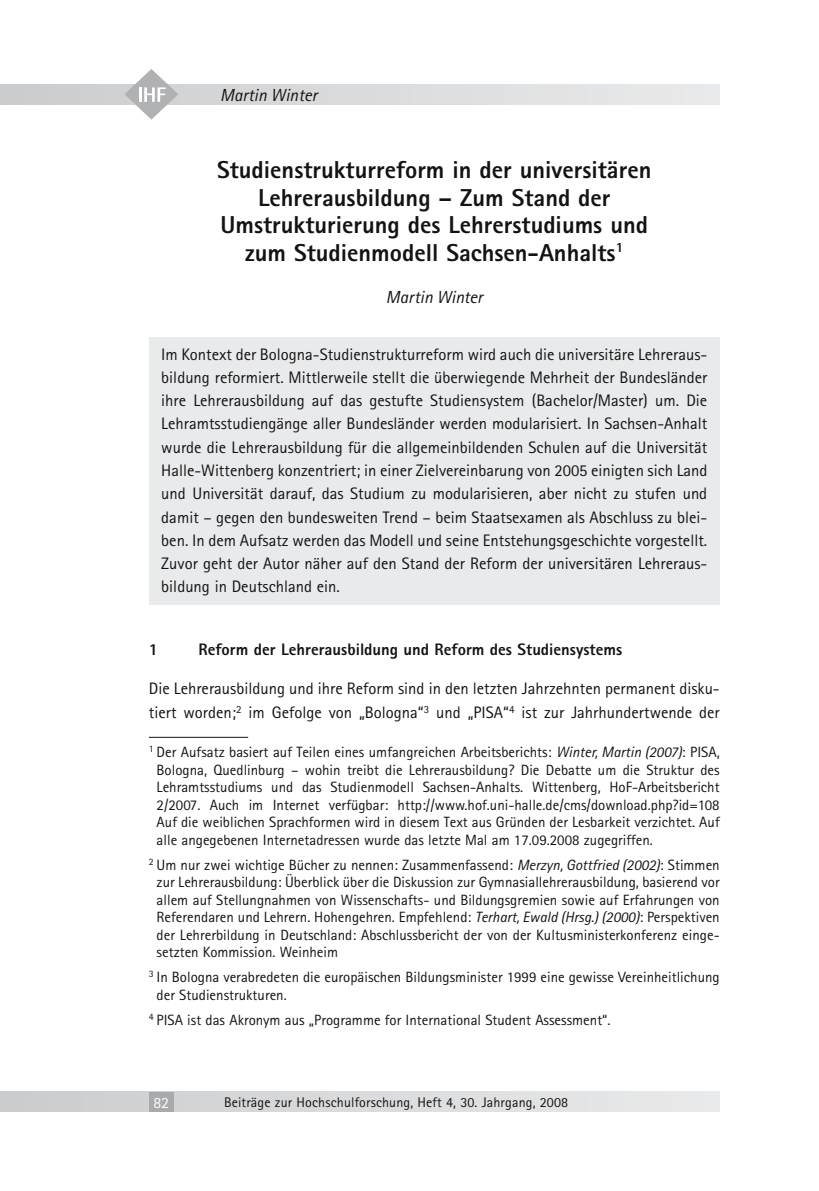
<style>
.page{position:relative;width:819px;height:1191px;background:#fff}
.page>*{position:absolute;margin:0;border:0;box-sizing:border-box;transform-origin:0 0}
.t1{font:800 24.5px/27.7px "Agfa Rotis Sans Serif";color:#141314;text-align:center}
.t2{font:italic 17.5px "Agfa Rotis Sans Serif";color:#141314}
.t3{font:16.62px/23.3px "Agfa Rotis Sans Serif";color:#141314;text-align:justify}
.t4{font:800 16.62px "Agfa Rotis Sans Serif";color:#141314}
.t5{font:15.75px "Agfa Rotis Sans Serif";color:#fff}
.t6{font:14.88px/17.5px "Agfa Rotis Sans Serif";color:#141314;text-align:justify}
.t7{font:14px "Agfa Rotis Sans Serif";letter-spacing:.01em;color:#141314}
.s1{font-style:italic}
</style>
<div class="page">
<div style="left:0;top:1091px;width:719px;height:20px;background:linear-gradient(to right,#cbcccd,#eaeaeb)"></div>
<div style="left:0;top:84px;width:719px;height:20px;background:linear-gradient(to right,#cbcccd,#eaeaeb)"></div>
<svg style="left:124px;top:69px;width:54px;height:51px"></svg>
<div style="left:149px;top:1091px;width:25px;height:20px;background:#a9aaac"></div>
<div style="left:149px;top:338px;width:570px;height:267px;background:#e9eaeb"></div>
<hr style="left:149px;top:737px;width:99px;height:1px;background:#141314">
<p class="t2" style="left:220px;top:88px;width:99px">Martin Winter</p>
<h1 class="t1" style="left:217px;top:158px;width:436px">Studienstrukturreform in der universitären Lehrerausbildung – Zum Stand der Umstrukturierung des Lehrerstudiums und zum Studienmodell Sachsen-Anhalts<sup>1</sup></h1>
<p class="t2" style="left:386px;top:290px;width:98px">Martin Winter</p>
<p class="t3" style="left:161px;top:344px;width:547px">Im Kontext der Bologna-Studienstrukturreform wird auch die universitäre Lehreraus&shy;bildung reformiert. Mittlerweile stellt die überwiegende Mehrheit der Bundesländer ihre Lehrerausbildung auf das gestufte Studiensystem (Bachelor/Master) um. Die Lehramtsstudiengänge aller Bundesländer werden modularisiert. In Sachsen-Anhalt wurde die Lehrerausbildung für die allgemeinbildenden Schulen auf die Universität Halle-Wittenberg konzentriert; in einer Zielvereinbarung von 2005 einigten sich Land und Universität darauf, das Studium zu modularisieren, aber nicht zu stufen und damit – gegen den bundesweiten Trend – beim Staatsexamen als Abschluss zu blei&shy;ben. In dem Aufsatz werden das Modell und seine Entstehungs geschichte vorgestellt.<br>Zuvor geht der Autor näher auf den Stand der Reform der universitären Lehreraus&shy;bildung in Deutschland ein.</p>
<p class="t4" style="left:149px;top:643px;width:11px">1</p>
<p class="t4" style="left:198px;top:643px;width:425px">Reform der Lehrerausbildung und Reform des Studiensystems</p>
<p class="t3" style="left:149px;top:678px;width:572px">Die Lehrerausbildung und ihre Reform sind in den letzten Jahrzehnten permanent disku&shy;tiert worden;<sup>2</sup> im Gefolge von „Bologna“<sup>3</sup> und „PISA“<sup>4</sup> ist zur Jahrhundertwende der</p>
<p class="t6" style="left:157px;top:745px;width:564px;text-indent:-8px"><sup>1</sup> Der Aufsatz basiert auf Teilen eines umfangreichen Arbeitsberichts: <span class="s1">Winter, Martin (2007)</span>: PISA, Bologna, Quedlinburg – wohin treibt die Lehrerausbildung? Die Debatte um die Struktur des Lehramtsstudiums und das Studienmodell Sachsen-Anhalts. Wittenberg, HoF-Arbeitsbericht 2/2007. Auch im Internet verfügbar: http://www.hof.uni-halle.de/cms/download.php?id=108<br>Auf die weiblichen Sprachformen wird in diesem Text aus Gründen der Lesbarkeit verzichtet. Auf alle angegebenen Internetadressen wurde das letzte Mal am 17.09.2008 zugegriffen.</p>
<p class="t6" style="left:157px;top:857px;width:564px;text-indent:-8px"><sup>2</sup> Um nur zwei wichtige Bücher zu nennen: Zusammenfassend: <span class="s1">Merzyn, Gottfried (2002)</span>: Stimmen zur Lehrerausbildung: Überblick über die Diskussion zur Gymnasiallehrerausbildung, basierend vor allem auf Stellungnahmen von Wissenschafts- und Bildungsgremien sowie auf Erfahrungen von Referendaren und Lehrern. Hohengehren. Empfehlend: <span class="s1">Terhart, Ewald (Hrsg.) (2000)</span>: Perspektiven der Lehrerbildung in Deutschland: Abschlussbericht der von der Kultusministerkonferenz einge&shy;setzten Kommission. Weinheim</p>
<p class="t6" style="left:157px;top:970px;width:564px;text-indent:-8px"><sup>3</sup> In Bologna verabredeten die europäischen Bildungsminister 1999 eine gewisse Vereinheitlichung der Studienstrukturen.</p>
<p class="t6" style="left:149px;top:1012px;width:463px"><sup>4</sup> PISA ist das Akronym aus „Programme for International Student Assessment“.</p>
<p class="t5" style="left:153px;top:1096px;width:17px">82</p>
<p class="t7" style="left:224px;top:1097px;width:345px">Beiträge zur Hochschulforschung, Heft 4, 30. Jahrgang, 2008</p>
</div>
